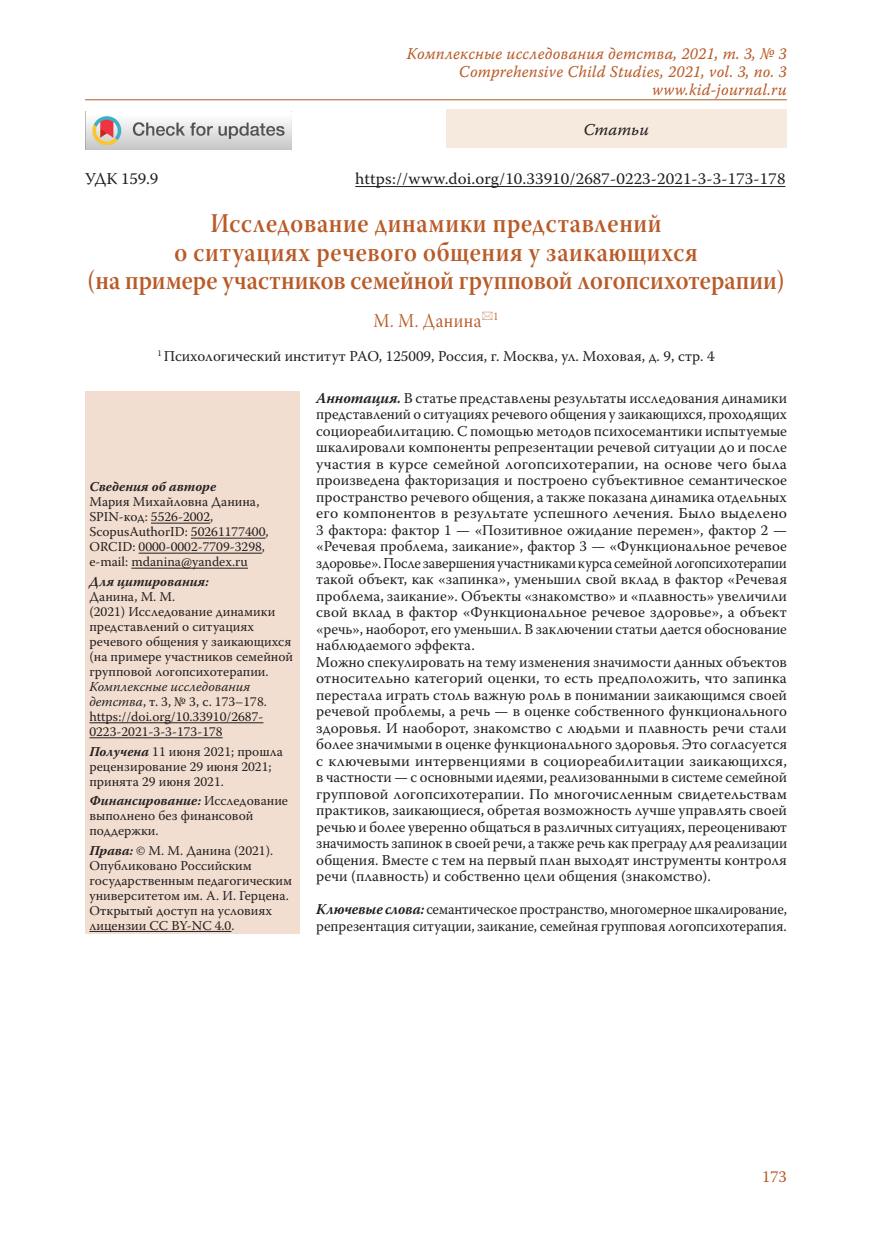
<style>
.page{position:relative;width:872px;height:1234px;background:#fff}
.page>*{position:absolute;margin:0;border:0;box-sizing:border-box;transform-origin:0 0}
.Заголовок_1{font:27px/28.5px "Warnock Pro Semibold Subh";letter-spacing:.025em;color:#b95b28;text-align:center;scale:.9 1}
.Заголовок_1-2{font:19.5px "Warnock Pro Subh";letter-spacing:.025em;color:#b95b28;scale:.9 1}
.t1{font:16.5px/18px "Warnock Pro It Capt";letter-spacing:.01em;color:#b95b28;text-align:right;scale:.95 1}
.Body{font:16.5px "Warnock Pro";letter-spacing:.005em;color:#231f20}
.t2{font:16.5px "Warnock Pro It Capt";color:#231f20}
.t3{font:16.5px "Warnock Pro";color:#b95b28}
.Annotation{font:15px/16.5px "Warnock Pro";letter-spacing:-.005em;color:#231f20;text-align:justify}
.Annotation-2{font:15px/16.5px "Warnock Pro";letter-spacing:-.005em;color:#231f20;scale:.95 1}
.Affiliation{font:15px "Warnock Pro";color:#231f20}
.Affiliation_info{font:13.5px/15px "Warnock Pro";color:#231f20}
.s1{font-weight:700;font-style:italic}
.s2{font-style:italic}
</style>
<div class="page">
<hr style="left:85px;top:99px;width:702px;height:1px;background:#b95b28">
<hr style="left:355px;top:186px;width:430px;height:1px;background:#231f20">
<div style="left:85px;top:391px;width:214px;height:542px;background:#f2ded0"></div>
<hr style="left:151px;top:522px;width:59px;height:1px;background:#231f20">
<hr style="left:191px;top:537px;width:74px;height:1px;background:#231f20">
<hr style="left:139px;top:552px;width:123px;height:1px;background:#231f20">
<hr style="left:131px;top:567px;width:117px;height:1px;background:#231f20">
<hr style="left:89px;top:722px;width:174px;height:1px;background:#231f20">
<hr style="left:89px;top:737px;width:134px;height:1px;background:#231f20">
<hr style="left:89px;top:930px;width:142px;height:1px;background:#231f20">
<div style="left:446px;top:109px;width:340px;height:38px;background:#f6e9de"></div>
<img style="left:85px;top:111px;width:207px;height:38px">
<p class="t1" style="left:407px;top:44px;width:401px">Комплексные исследования детства, 2021, т. 3, № 3<br>Comprehensive Child Studies, 2021, vol. 3, no. 3 www.kid-journal.ru</p>
<p class="t2" style="left:583px;top:119px;width:67px">Статьи</p>
<p class="Body" style="left:85px;top:169px;width:75px">УДК 159.9</p>
<p class="Body" style="left:355px;top:169px;width:432px">https://www.doi.org/10.33910/2687-0223-2021-3-3-173-178</p>
<p class="Заголовок_1" style="left:88px;top:208px;width:776px">Исследование динамики представлений<br>о ситуациях речевого общения у заикающихся<br>(на примере участников семейной групповой логопсихотерапии)</p>
<p class="Заголовок_1-2" style="left:374px;top:309px;width:140px">М. М. Данина <sup>1</sup></p>
<p class="Affiliation" style="left:157px;top:347px;width:559px"><sup>1</sup> Психологический институт РАО, 125009, Россия, г. Москва, ул. Моховая, д. 9, стр. 4</p>
<p class="Affiliation_info" style="left:89px;top:479px;width:181px"><span class="s1">Сведения об авторе<br></span>Мария Михайловна Данина,<br>SPIN-код: 5526-2002,<br>ScopusAuthorID: 50261177400,<br>ORCID: 0000-0002-7709-3298, e-mail: mdanina@yandex.ru</p>
<p class="Affiliation_info" style="left:89px;top:573px;width:205px"><span class="s1">Для цитирования:<br></span>Данина, М. М.<br>(2021) Исследование динамики представлений о ситуациях речевого общения у заикающихся (на примере участников семейной групповой логопсихотерапии.<br><span class="s2">Комплексные исследования детства</span>, т. 3, № 3, с. 173–178. https://doi.org/10.33910/2687-<br>0223-2021-3-3-173-178</p>
<p class="Affiliation_info" style="left:89px;top:743px;width:195px"><span class="s1">Получена</span> 11 июня 2021; прошла рецензирование 29 июня 2021; принята 29 июня 2021.</p>
<p class="Affiliation_info" style="left:89px;top:792px;width:200px"><span class="s1">Финансирование:</span> Исследование выполнено без финансовой поддержки.</p>
<p class="Affiliation_info" style="left:89px;top:842px;width:204px"><span class="s1">Права:</span> © М. М. Данина (2021).<br>Опубликовано Российским государственным педагогическим университетом им. А. И. Герцена.<br>Открытый доступ на условиях лицензии CC BY-NC 4.0.</p>
<p class="Annotation" style="left:316px;top:389px;width:472px"><span class="s1">Аннотация.</span> В статье представлены результаты исследования динамики представлений о ситуациях речевого общения у заикающихся, проходящих социореабилитацию. С помощью методов психосемантики испытуемые шкалировали компоненты репрезентации речевой ситуации до и после участия в курсе семейной логопсихотерапии, на основе чего была произведена факторизация и построено субъективное семантическое пространство речевого общения, а также показана динамика отдельных его компонентов в результате успешного лечения. Было выделено 3 фактора: фактор 1 — «Позитивное ожидание перемен», фактор 2 — «Речевая проблема, заикание», фактор 3 — «Функциональное речевое здоровье». После завершения участниками курса семейной логопсихотерапии такой объект, как «запинка», уменьшил свой вклад в фактор «Речевая проблема, заикание». Объекты «знакомство» и «плавность» увеличили свой вклад в фактор «Функциональное речевое здоровье», а объект «речь», наоборот, его уменьшил. В заключении статьи дается обоснование наблюдаемого эффекта.</p>
<p class="Annotation" style="left:316px;top:653px;width:472px">Можно спекулировать на тему изменения значимости данных объектов относительно категорий оценки, то есть предположить, что запинка перестала играть столь важную роль в понимании заикающимся своей речевой проблемы, а речь — в оценке собственного функционального здоровья. И наоборот, знакомство с людьми и плавность речи стали более значимыми в оценке функционального здоровья. Это согласуется с ключевыми интервенциями в социореабилитации заикающихся, в частности — с основными идеями, реализованными в системе семейной групповой логопсихотерапии. По многочисленным свидетельствам практиков, заикающиеся, обретая возможность лучше управлять своей речью и более уверенно общаться в различных ситуациях, переоценивают значимость запинок в своей речи, а также речь как преграду для реализации общения. Вместе с тем на первый план выходят инструменты контроля речи (плавность) и собственно цели общения (знакомство).</p>
<p class="Annotation-2" style="left:316px;top:900px;width:497px"><span class="s1">Ключевые слова:</span> семантическое пространство, многомерное шкалирование, репрезентация ситуации, заикание, семейная групповая логопсихотерапия.</p>
<p class="t3" style="left:762px;top:1166px;width:26px">173</p>
</div>
